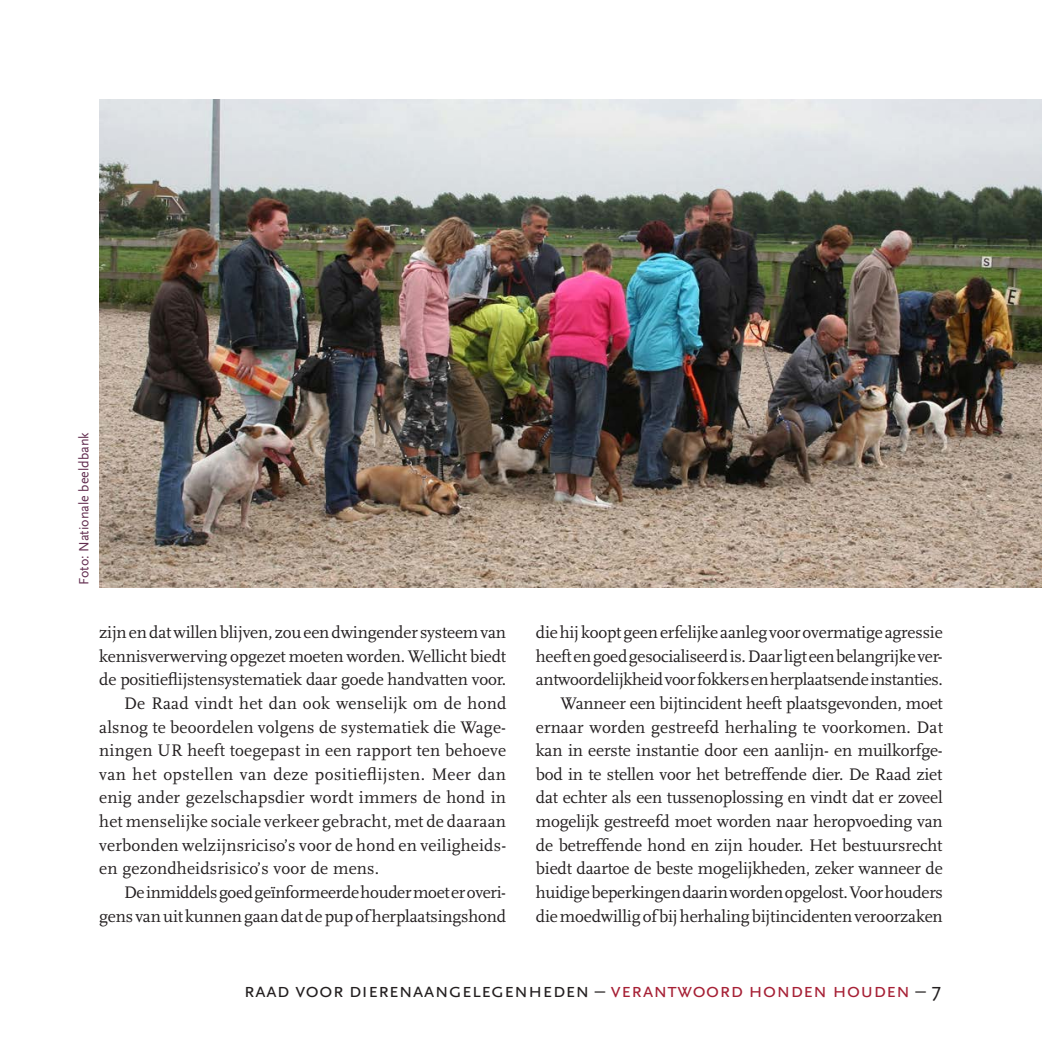
<style>
.page{position:relative;width:1042px;height:1042px;background:#fff}
.page>*{position:absolute;margin:0;border:0;box-sizing:border-box;transform-origin:0 0}
.t1{font:21px "Scala Sans Caps";color:#231f20}
._2-koloms_bodytekst{font:17.5px/23.6px "Scala";letter-spacing:-.01em;color:#231f20;text-align:justify}
.Onderschrift_2_kolom{font:14px "Scala Sans";color:#622d4f}
.s1{color:#a62035}
</style>
<div class="page">
<img style="left:99px;top:99px;width:943px;height:488px">
<p class="Onderschrift_2_kolom" style="left:76px;top:585px;width:154px;rotate:-90deg">Foto: Nationale beeldbank</p>
<p class="_2-koloms_bodytekst" style="left:99px;top:621px;width:408px">zijn en dat willen blijven, zou een dwingender systeem van kennisverwerving opgezet moeten worden. Wellicht biedt de positieflijstensystematiek daar goede handvatten voor.</p>
<p class="_2-koloms_bodytekst" style="left:99px;top:692px;width:409px;text-indent:25px">De Raad vindt het dan ook wenselijk om de hond alsnog te beoordelen volgens de systematiek die Wage&shy;ningen UR heeft toegepast in een rapport ten behoeve van het opstellen van deze positieflijsten. Meer dan enig ander gezelschapsdier wordt immers de hond in het menselijke sociale verkeer gebracht, met de daaraan verbonden welzijnsriciso’s voor de hond en veiligheids&shy;en gezondheidsrisico’s voor de mens.</p>
<p class="_2-koloms_bodytekst" style="left:99px;top:881px;width:408px;text-align:right">De inmiddels goed geïnformeerde houder moet er overi&shy;gens van uit kunnen gaan dat de pup of herplaatsingshond</p>
<p class="_2-koloms_bodytekst" style="left:536px;top:621px;width:408px">die hij koopt geen erfelijke aanleg voor overmatige agressie heeft en goed gesocialiseerd is. Daar ligt een belangrijke ver&shy;antwoordelijkheid voor fokkers en herplaatsende instanties.</p>
<p class="_2-koloms_bodytekst" style="left:536px;top:692px;width:409px;text-indent:25px">Wanneer een bijtincident heeft plaatsgevonden, moet ernaar worden gestreefd herhaling te voorkomen. Dat kan in eerste instantie door een aanlijn- en muilkorfge&shy;bod in te stellen voor het betreffende dier. De Raad ziet dat echter als een tussenoplossing en vindt dat er zoveel mogelijk gestreefd moet worden naar heropvoeding van de betreffende hond en zijn houder. Het bestuursrecht biedt daartoe de beste mogelijkheden, zeker wanneer de huidige beperkingen daarin worden opgelost. Voor houders die moedwillig of bij herhaling bijtincidenten veroorzaken</p>
<p class="t1" style="left:244px;top:978px;width:699px">raad voor dierenaangelegenheden – <span class="s1">verantwoord honden houden</span> – 7</p>
</div>
